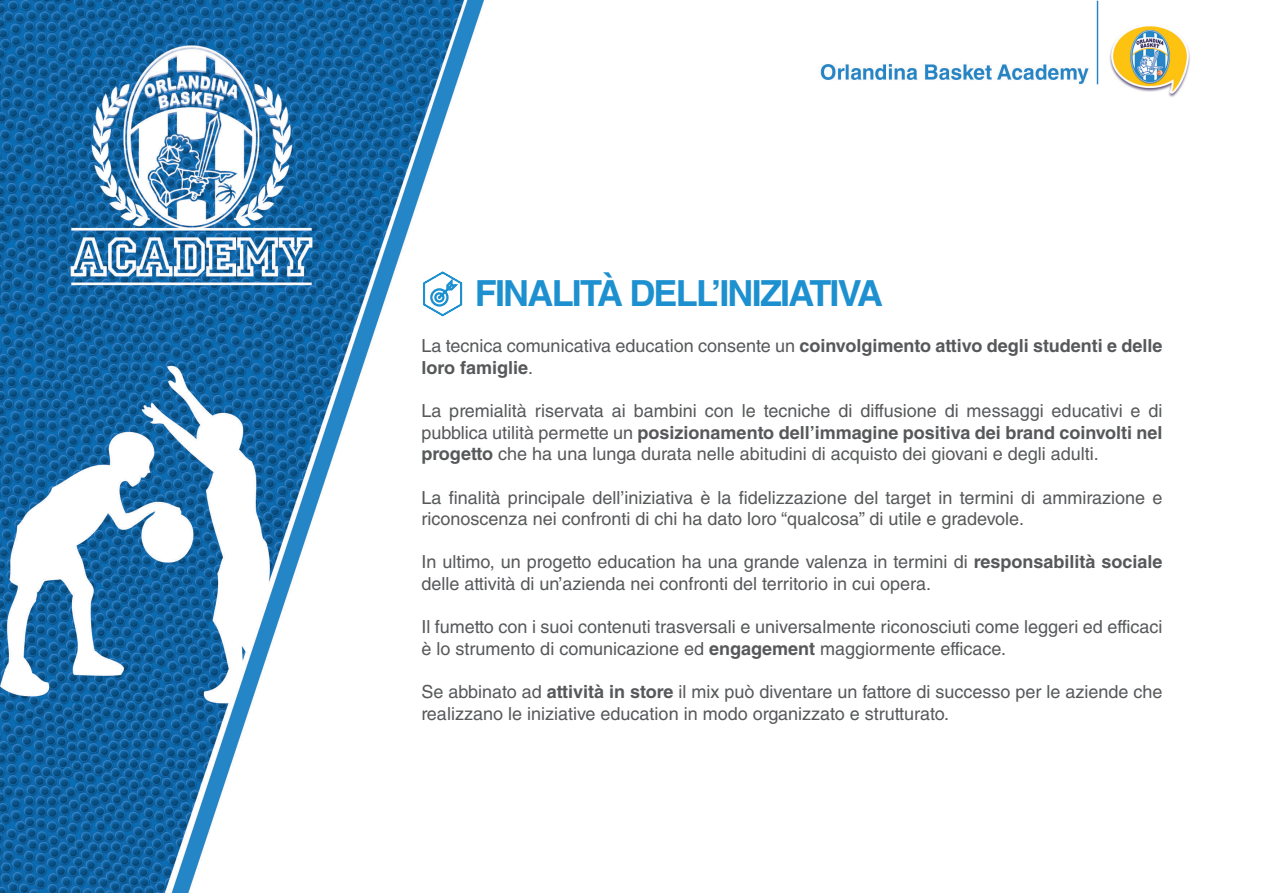
<style>
.page{position:relative;width:1263px;height:893px;background:#fff}
.page>*{position:absolute;margin:0;border:0;box-sizing:border-box;transform-origin:0 0}
.t1{font:700 36px "Helvetica LT Std";letter-spacing:-.05em;color:#1d90d0}
.t2{font:18px/21.6px "Helvetica LT Std";color:#57585a}
.t3{font:700 18px/21.6px "Helvetica LT Std";color:#57585a}
.s1{font-weight:400}
.s2{font-weight:700}
</style>
<div class="page">
<img style="left:0;top:0;width:1099px;height:893px">
<svg style="left:422px;top:270px;width:41px;height:48px"></svg>
<img style="left:1109px;top:26px;width:81px;height:71px">
<p class="t1" style="left:475px;top:271px;width:410px">FINALITÀ DELL’INIZIATIVA</p>
<p class="t3" style="left:421px;top:335px;width:743px"><span class="s1">La tecnica comunicativa education consente un</span> coinvolgimento attivo degli studenti e delle loro famiglie<span class="s1">.</span></p>
<p class="t2" style="left:421px;top:400px;width:743px;text-align:justify">La premialità riservata ai bambini con le tecniche di diffusione di messaggi educativi e di pubblica utilità permette un <span class="s2">posizionamento dell’immagine positiva dei brand coinvolti nel progetto</span> che ha una lunga durata nelle abitudini di acquisto dei giovani e degli adulti.</p>
<p class="t2" style="left:421px;top:486px;width:743px">La finalità principale dell’iniziativa è la fidelizzazione del target in termini di ammirazione e riconoscenza nei confronti di chi ha dato loro “qualcosa” di utile e gradevole.</p>
<p class="t2" style="left:421px;top:551px;width:743px">In ultimo, un progetto education ha una grande valenza in termini di <span class="s2">responsabilità sociale </span>delle attività di un’azienda nei confronti del territorio in cui opera.</p>
<p class="t2" style="left:421px;top:616px;width:743px">Il fumetto con i suoi contenuti trasversali e universalmente riconosciuti come leggeri ed efficaci è lo strumento di comunicazione ed <span class="s2">engagement</span> maggiormente efficace.</p>
<p class="t2" style="left:421px;top:681px;width:743px">Se abbinato ad <span class="s2">attività in store</span> il mix può diventare un fattore di successo per le aziende che realizzano le iniziative education in modo organizzato e strutturato.</p>
</div>
